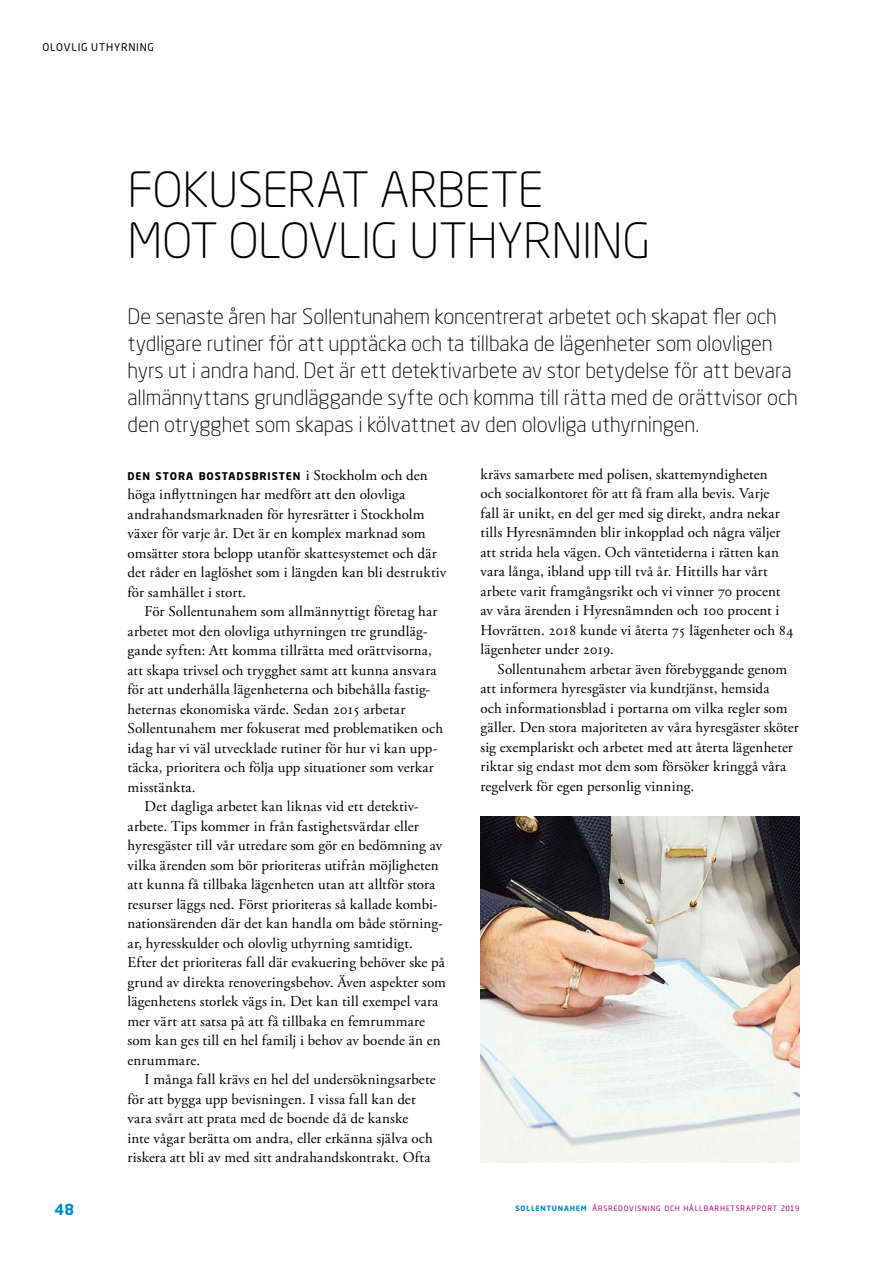
<style>
.page{position:relative;width:893px;height:1263px;background:#fff}
.page>*{position:absolute;margin:0;border:0;box-sizing:border-box;transform-origin:0 0}
.t1{font:300 48px/51px "Neo Sans W1 G";letter-spacing:-.01em;color:#000}
.t2{font:300 21px/27px "Neo Sans W1 G";letter-spacing:-.005em;color:#000}
.t3{font:15px/19.5px "Adobe Garamond Pro";letter-spacing:.01em;color:#000}
.t4{font:700 15px "Neo Sans W1 G";color:#008bcb}
.t5{font:700 10.5px "Neo Sans W1 G";letter-spacing:.085em;color:#000}
.t6{font:10.5px "Neo Sans W1 G";letter-spacing:.075em;color:#000}
.t7{font:7.35px "Neo Sans W1 G";letter-spacing:.105em;color:#ab037f}
.s1{font-family:"Adobe Garamond Pro";font-weight:400;font-size:15px}
.s2{font-weight:700;color:#008bcb}
</style>
<div class="page">
<img style="left:480px;top:816px;width:319px;height:346px">
<p class="t6" style="left:43px;top:40px;width:113px">OLOVLIG UTHYRNING</p>
<h1 class="t1" style="left:128px;top:163px;width:524px">FOKUSERAT ARBETE<br>MOT OLOVLIG UTHYRNING</h1>
<p class="t2" style="left:128px;top:303px;width:672px">De senaste åren har Sollentunahem koncentrerat arbetet och skapat fler och tydligare rutiner för att upptäcka och ta tillbaka de lägenheter som olovligen hyrs ut i andra hand. Det är ett detektivarbete av stor betydelse för att bevara allmännyttans grundläggande syfte och komma till rätta med de orättvisor och den otrygghet som skapas i kölvattnet av den olovliga uthyrningen.</p>
<p class="t5" style="left:128px;top:469px;width:302px">DEN STORA BOSTADSBRISTEN <span class="s1">i Stockholm och den</span></p>
<p class="t3" style="left:128px;top:485px;width:320px">höga inflyttningen har medfört att den olovliga andrahandsmarknaden för hyresrätter i Stockholm växer för varje år. Det är en komplex marknad som omsätter stora belopp utanför skattesystemet och där det råder en laglöshet som i längden kan bli destruktiv för samhället i stort.</p>
<p class="t3" style="left:145px;top:602px;width:294px">För Sollentunahem som allmännyttigt företag har</p>
<p class="t3" style="left:128px;top:621px;width:301px">arbetet mot den olovliga uthyrningen tre grundläg-</p>
<p class="t3" style="left:128px;top:641px;width:306px">gande syften: Att komma tillrätta med orättvisorna,</p>
<p class="t3" style="left:128px;top:660px;width:311px">att skapa trivsel och trygghet samt att kunna ansvara</p>
<p class="t3" style="left:128px;top:680px;width:304px">för att underhålla lägenheterna och bibehålla fastig-</p>
<p class="t3" style="left:128px;top:699px;width:279px">heternas ekonomiska värde. Sedan 2015 arbetar</p>
<p class="t3" style="left:128px;top:719px;width:317px">Sollentunahem mer fokuserat med problematiken och</p>
<p class="t3" style="left:128px;top:738px;width:311px">idag har vi väl utvecklade rutiner för hur vi kan upp-</p>
<p class="t3" style="left:128px;top:758px;width:308px">täcka, prioritera och följa upp situationer som verkar</p>
<p class="t3" style="left:128px;top:777px;width:70px">misstänkta.</p>
<p class="t3" style="left:145px;top:797px;width:276px">Det dagliga arbetet kan liknas vid ett detektiv-</p>
<p class="t3" style="left:128px;top:816px;width:293px">arbete. Tips kommer in från fastighetsvärdar eller</p>
<p class="t3" style="left:128px;top:836px;width:316px">hyresgäster till vår utredare som gör en bedömning av</p>
<p class="t3" style="left:128px;top:855px;width:313px">vilka ärenden som bör prioriteras utifrån möjligheten</p>
<p class="t3" style="left:128px;top:875px;width:309px">att kunna få tillbaka lägenheten utan att alltför stora</p>
<p class="t3" style="left:128px;top:894px;width:312px">resurser läggs ned. Först prioriteras så kallade kombi-</p>
<p class="t3" style="left:128px;top:914px;width:317px">nationsärenden där det kan handla om både störning-</p>
<p class="t3" style="left:128px;top:933px;width:287px">ar, hyresskulder och olovlig uthyrning samtidigt.</p>
<p class="t3" style="left:128px;top:953px;width:319px">Efter det prioriteras fall där evakuering behöver ske på</p>
<p class="t3" style="left:128px;top:972px;width:320px">grund av direkta renoveringsbehov. Även aspekter som</p>
<p class="t3" style="left:128px;top:992px;width:312px">lägenhetens storlek vägs in. Det kan till exempel vara</p>
<p class="t3" style="left:128px;top:1011px;width:299px">mer värt att satsa på att få tillbaka en femrummare</p>
<p class="t3" style="left:128px;top:1031px;width:315px">som kan ges till en hel familj i behov av boende än en</p>
<p class="t3" style="left:128px;top:1050px;width:74px">enrummare.</p>
<p class="t3" style="left:145px;top:1070px;width:293px">I många fall krävs en hel del undersökningsarbete</p>
<p class="t3" style="left:128px;top:1089px;width:290px">för att bygga upp bevisningen. I vissa fall kan det</p>
<p class="t3" style="left:128px;top:1109px;width:282px">vara svårt att prata med de boende då de kanske</p>
<p class="t3" style="left:128px;top:1128px;width:307px">inte vågar berätta om andra, eller erkänna själva och</p>
<p class="t3" style="left:128px;top:1148px;width:304px">riskera att bli av med sitt andrahandskontrakt. Ofta</p>
<p class="t3" style="left:480px;top:465px;width:314px">krävs samarbete med polisen, skattemyndigheten<br>och socialkontoret för att få fram alla bevis. Varje<br>fall är unikt, en del ger med sig direkt, andra nekar tills Hyresnämnden blir inkopplad och några väljer att strida hela vägen. Och väntetiderna i rätten kan vara långa, ibland upp till två år. Hittills har vårt arbete varit framgångsrikt och vi vinner 70 procent av våra ärenden i Hyresnämnden och 100 procent i Hovrätten. 2018 kunde vi återta 75 lägenheter och 84 lägenheter under 2019.</p>
<p class="t3" style="left:480px;top:660px;width:320px;text-indent:17px">Sollentunahem arbetar även förebyggande genom att informera hyresgäster via kundtjänst, hemsida<br>och informationsblad i portarna om vilka regler som gäller. Den stora majoriteten av våra hyresgäster sköter sig exemplariskt och arbetet med att återta lägenheter riktar sig endast mot dem som försöker kringgå våra regelverk för egen personlig vinning.</p>
<p class="t4" style="left:55px;top:1200px;width:21px">48</p>
<p class="t7" style="left:515px;top:1204px;width:285px"><span class="s2">SOLLENTUNAHEM</span> ÅRSREDOVISNING OCH HÅLLBARHETSRAPPORT 2019</p>
</div>
